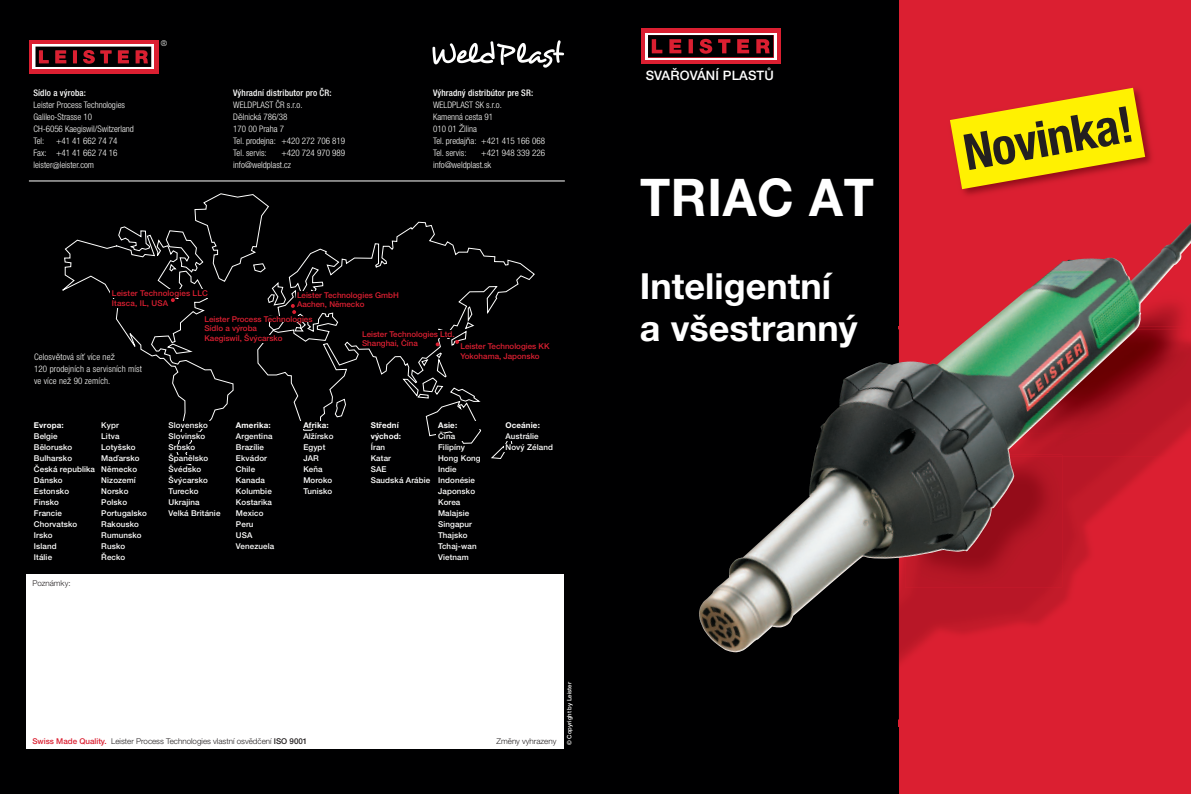
<style>
.page{position:relative;width:1191px;height:794px;background:#fff}
.page>*{position:absolute;margin:0;border:0;box-sizing:border-box;transform-origin:0 0}
.t1{font:700 52px "Helvetica Neue LT Pro";letter-spacing:.015em;color:#fff;scale:.95 1}
.t2{font:700 condensed 50px "Helvetica Neue LT Pro";color:#231f20}
.t3{font:700 36px/42.2px "Helvetica Neue LT Pro";color:#fff}
.t4{font:500 13px "Helvetica Neue LT Pro";letter-spacing:.01em;color:#fff}
.t5{font:300 condensed 9px/12px "Helvetica Neue LT Pro";color:#fff}
.t6{font:500 condensed 9px "Helvetica Neue LT Pro";letter-spacing:.01em;color:#fff}
.t7{font:500 8px/11px "Helvetica Neue LT Pro";letter-spacing:.015em;color:#fff}
.t8{font:500 8px/9.6px "Helvetica Neue LT Pro";color:#db1f31}
.t9{font:300 8px "Helvetica Neue LT Pro";color:#231f20}
.t10{font:700 8px/11px "Helvetica Neue LT Pro";letter-spacing:.015em;color:#fff}
.t11{font:300 condensed 8px "Helvetica Neue LT Pro";color:#fff}
.t12{font:500 6px "Helvetica Neue LT Pro";color:#fff}
.s1{font-stretch:normal}
.s2{font-weight:500;color:#db1f31}
.s3{font-weight:500}
</style>
<div class="page">
<div style="left:0;top:0;width:595px;height:794px;background:#000001"></div>
<svg style="left:257px;top:222px;width:277px;height:209px"></svg>
<svg style="left:334px;top:398px;width:12px;height:19px"></svg>
<svg style="left:491px;top:441px;width:22px;height:18px"></svg>
<svg style="left:403px;top:352px;width:78px;height:92px"></svg>
<svg style="left:62px;top:234px;width:172px;height:231px"></svg>
<svg style="left:118px;top:226px;width:32px;height:25px"></svg>
<svg style="left:167px;top:343px;width:26px;height:11px"></svg>
<div style="left:111px;top:299px;width:73px;height:9px;background:#000001"></div>
<div style="left:26px;top:574px;width:538px;height:175px;background:#fff"></div>
<hr style="left:29px;top:181px;width:536px;height:1px;background:#fff">
<div style="left:29px;top:40px;width:129px;height:33px;background:#db1f31"></div>
<svg style="left:33px;top:44px;width:121px;height:25px"></svg>
<svg style="left:35px;top:47px;width:116px;height:20px"></svg>
<svg style="left:451px;top:306px;width:24px;height:40px"></svg>
<svg style="left:436px;top:342px;width:3px;height:4px"></svg>
<svg style="left:166px;top:193px;width:130px;height:121px"></svg>
<div style="left:111px;top:289px;width:99px;height:9px;background:#000001"></div>
<div style="left:296px;top:291px;width:20px;height:7px;background:#000001"></div>
<div style="left:428px;top:330px;width:26px;height:8px;background:#000001"></div>
<div style="left:290px;top:421px;width:45px;height:8px;background:#000001"></div>
<div style="left:161px;top:444px;width:37px;height:8px;background:#000001"></div>
<div style="left:152px;top:432px;width:58px;height:8px;background:#000001"></div>
<div style="left:155px;top:421px;width:59px;height:8px;background:#000001"></div>
<div style="left:163px;top:455px;width:37px;height:8px;background:#000001"></div>
<div style="left:504px;top:444px;width:15px;height:7px;background:#000001"></div>
<div style="left:436px;top:433px;width:34px;height:7px;background:#000001"></div>
<div style="left:457px;top:421px;width:24px;height:7px;background:#000001"></div>
<div style="left:269px;top:316px;width:45px;height:6px;background:#000001"></div>
<div style="left:258px;top:335px;width:23px;height:7px;background:#000001"></div>
<div style="left:595px;top:0;width:304px;height:794px;background:#000001"></div>
<div style="left:641px;top:28px;width:140px;height:36px;background:#db1f31"></div>
<svg style="left:645px;top:33px;width:131px;height:27px"></svg>
<svg style="left:648px;top:35px;width:125px;height:22px"></svg>
<div style="left:899px;top:0;width:292px;height:794px;background:#db1f31"></div>
<img style="left:962px;top:87px;width:190px;height:109px">
<svg style="left:950px;top:88px;width:195px;height:101px"></svg>
<img style="left:898px;top:652px;width:1px;height:67px">
<img style="left:699px;top:223px;width:492px;height:429px">
<svg style="left:432px;top:40px;width:132px;height:28px"></svg>
<p class="t6" style="left:33px;top:90px;width:54px">Sídlo a výroba:</p>
<p class="t5" style="left:33px;top:100px;width:102px">Leister Process Technologies<br>Galileo-Strasse 10<br>CH-6056 Kaegiswil/Switzerland<br>Tel:</p>
<p class="t5" style="left:33px;top:136px;width:86px;text-align:justify;text-indent:23px">+41 41 662 74 74<br>Fax: +41 41 662 74 16 leister@leister.com</p>
<p class="t11" style="left:161px;top:40px;width:8px">®</p>
<p class="t6" style="left:233px;top:90px;width:100px">Výhradní distributor pro ČR:</p>
<p class="t5" style="left:233px;top:100px;width:113px">WELDPLAST ČR s.r.o.<br>D<span class="s1">ě</span>lnická 786/38<br>170 00 Praha 7<br>Tel. prodejna: +420 272 706 819<br>Tel. servis:</p>
<p class="t5" style="left:233px;top:148px;width:113px;text-indent:48px">+420 724 970 989 info@weldplast.cz</p>
<p class="t6" style="left:433px;top:90px;width:102px">Výhradný distribútor pre SR:</p>
<p class="t5" style="left:433px;top:100px;width:113px">WELDPLAST SK s.r.o.<br>Kamenná cesta 91<br>010 01 <span class="s1">Ž</span>ilina<br>Tel. predaj<span class="s1">ň</span>a: +421 415 166 068<br>Tel. servis:</p>
<p class="t5" style="left:433px;top:148px;width:113px;text-indent:48px">+421 948 339 226 info@weldplast.sk</p>
<p class="t8" style="left:112px;top:289px;width:97px">Leister Technologies LLC<br>Itasca, IL, USA</p>
<p class="t8" style="left:297px;top:292px;width:103px;line-height:9px">Leister Technologies GmbH<br>Aachen, Německo</p>
<p class="t5" style="left:34px;top:352px;width:110px">Celosv<span class="s1">ě</span>tová sí<span class="s1">ť</span> více ne<span class="s1">ž<br></span>120 prodejních a servisních míst ve více ne<span class="s1">ž</span> 90 zemích.</p>
<p class="t8" style="left:204px;top:315px;width:110px">Leister Process Technologies<br>Sídlo a výroba<br>Kaegiswil, Švýcarsko</p>
<p class="t10" style="left:34px;top:420px;width:31px">Evropa:</p>
<p class="t7" style="left:34px;top:431px;width:63px">Belgie<br>Bělorusko<br>Bulharsko<br>Česká republika<br>Dánsko<br>Estonsko<br>Finsko<br>Francie<br>Chorvatsko<br>Irsko<br>Island<br>Itálie</p>
<p class="t7" style="left:101px;top:420px;width:47px">Kypr<br>Litva<br>Lotyšsko<br>Maďarsko<br>Německo<br>Nizozemí<br>Norsko<br>Polsko<br>Portugalsko<br>Rakousko<br>Rumunsko<br>Rusko<br>Řecko</p>
<p class="t7" style="left:169px;top:420px;width:53px">Slovensko<br>Slovinsko<br>Srbsko<br>Španělsko<br>Švédsko<br>Švýcarsko<br>Turecko<br>Ukrajina<br>Velká Británie</p>
<p class="t10" style="left:236px;top:420px;width:36px">Amerika:</p>
<p class="t7" style="left:236px;top:431px;width:40px">Argentina<br>Brazílie<br>Ekvádor<br>Chile<br>Kanada<br>Kolumbie<br>Kostarika<br>Mexico<br>Peru<br>USA<br>Venezuela</p>
<p class="t9" style="left:32px;top:580px;width:40px">Poznámky:</p>
<p class="t10" style="left:303px;top:420px;width:27px">Afrika:</p>
<p class="t7" style="left:303px;top:431px;width:32px">Alžírsko<br>Egypt<br>JAR<br>Keňa<br>Moroko<br>Tunisko</p>
<p class="t8" style="left:362px;top:330px;width:94px">Leister Technologies Ltd.<br>Shanghai, Čína</p>
<p class="t8" style="left:460px;top:342px;width:91px">Leister Technologies KK<br>Yokohama, Japonsko</p>
<p class="t10" style="left:371px;top:420px;width:32px">Střední východ:</p>
<p class="t7" style="left:371px;top:442px;width:61px">Íran<br>Katar<br>SAE<br>Saudská Arábie</p>
<p class="t10" style="left:438px;top:420px;width:21px">Asie:</p>
<p class="t7" style="left:438px;top:431px;width:44px">Čína<br>Filipíny<br>Hong Kong<br>Indie<br>Indonésie<br>Japonsko<br>Korea<br>Malajsie<br>Singapur<br>Thajsko<br>Tchaj-wan<br>Vietnam</p>
<p class="t10" style="left:505px;top:420px;width:36px">Oceánie:</p>
<p class="t7" style="left:505px;top:431px;width:49px">Austrálie<br>Nový Zéland</p>
<p class="t9" style="left:32px;top:738px;width:276px"><span class="s2">Swiss Made Quality.</span> Leister Process Technologies vlastní osvědčení <span class="s3">ISO 9001</span></p>
<p class="t9" style="left:496px;top:738px;width:61px">Změny vyhrazeny</p>
<p class="t12" style="left:567px;top:745px;width:64px;rotate:-90deg">© Copyright by Leister</p>
<h3 class="t4" style="left:645px;top:71px;width:130px">SVAŘOVÁNÍ PLASTŮ</h3>
<h1 class="t1" style="left:640px;top:179px;width:248px">TRIAC AT</h1>
<h3 class="t3" style="left:640px;top:268px;width:219px">Inteligentní a všestranný</h3>
<h2 class="t2" style="left:961px;top:135px;width:172px;rotate:-10deg">Novinka!</h2>
</div>
